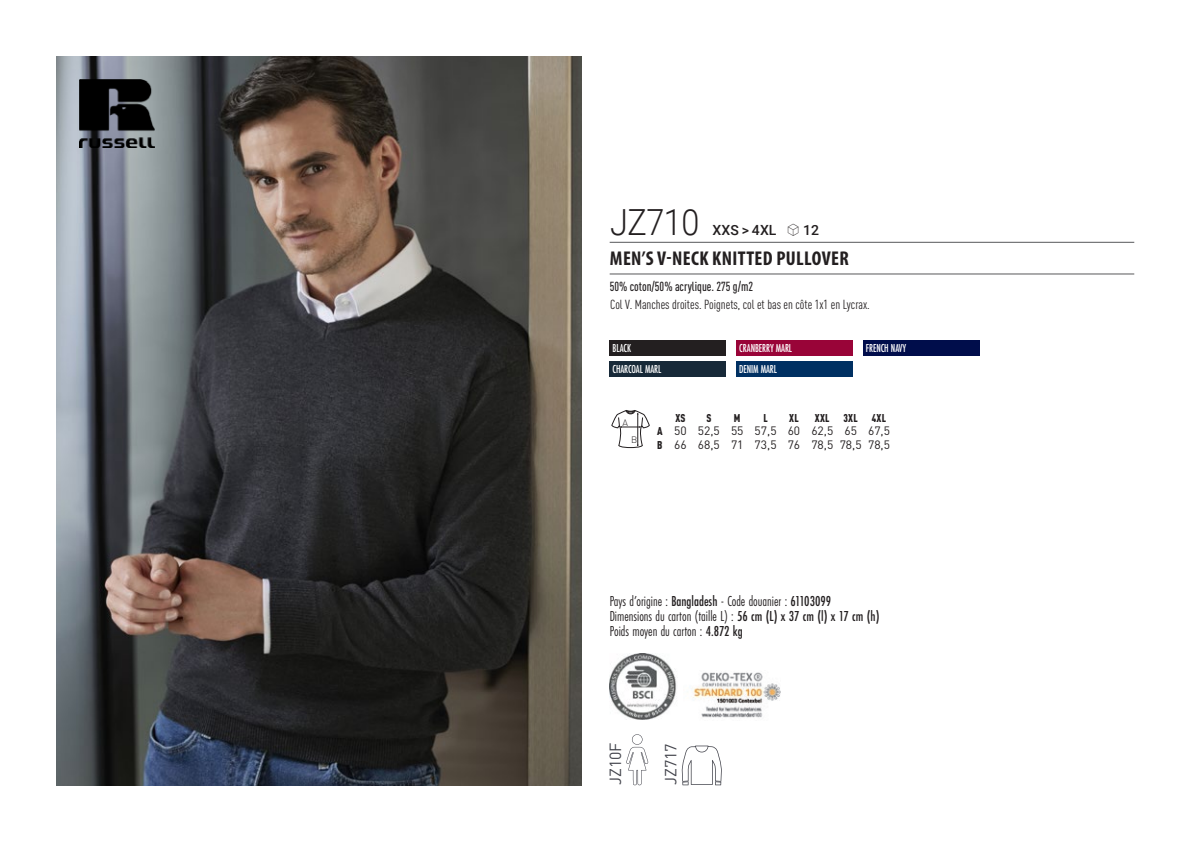
<style>
.page{position:relative;width:1191px;height:842px;background:#fff}
.page>*{position:absolute;margin:0;border:0;box-sizing:border-box;transform-origin:0 0}
.t1{font:300 36px "Roboto";letter-spacing:-.015em;color:#231f20;scale:.9 1}
.t2{font:700 condensed 20px "Myriad Pro";letter-spacing:.02em;color:#231f20}
.t3{font:16px "DIN Pro";color:#43444c}
.t4{font:15px "Futura PT Cond";color:#231f20;scale:.95 1}
.t5{font:500 14px "Roboto";letter-spacing:.005em;color:#231f20}
.t6{font:condensed 13px "DIN Pro";color:#231f20}
.grammage_2020{font:500 condensed 13px "DIN Pro";color:#231f20;scale:.95 1}
._88_tailles_tab_maig{font:12px/13.6px "DIN Pro";color:#231f20}
.Coloris_nuancier_bla{font:500 12px "Futura PT Cond";letter-spacing:-.01em;color:#fff;scale:.9 1}
._88_tailles_tab_maig-2{font:900 condensed 11.2px "DIN Pro";letter-spacing:.02em;color:#231f20;scale:.95 1}
.t7{font:300 9.2px "DIN";color:#231f20}
.s1{font-family:"Linotype Shapeshifter";font-weight:400;font-size:16px}
.s2{font-weight:900;font-stretch:condensed;font-size:11.2px}
.s3{font-weight:500}
</style>
<div class="page">
<img style="left:57px;top:57px;width:524px;height:728px">
<img style="left:79px;top:79px;width:75px;height:68px">
<div style="left:609px;top:340px;width:117px;height:16px;background:#231f20"></div>
<div style="left:609px;top:362px;width:117px;height:15px;background:#172938"></div>
<div style="left:736px;top:340px;width:116px;height:16px;background:#990438"></div>
<div style="left:736px;top:362px;width:116px;height:15px;background:#003062"></div>
<div style="left:863px;top:340px;width:116px;height:16px;background:#000d4b"></div>
<svg style="left:626px;top:734px;width:22px;height:51px"></svg>
<svg style="left:682px;top:746px;width:40px;height:39px"></svg>
<svg style="left:611px;top:410px;width:38px;height:38px"></svg>
<img style="left:609px;top:654px;width:68px;height:66px">
<img style="left:693px;top:672px;width:87px;height:46px">
<hr style="left:609px;top:242px;width:525px;height:1px;background:#57585a">
<hr style="left:609px;top:274px;width:525px;height:1px;background:#57585a">
<p class="t1" style="left:610px;top:197px;width:100px">JZ710</p>
<p class="t5" style="left:712px;top:220px;width:108px">XXS &gt; 4XL <span class="s1">S</span> 12</p>
<p class="t2" style="left:610px;top:246px;width:240px">MEN’S V-NECK KNITTED PULLOVER</p>
<p class="grammage_2020" style="left:609px;top:277px;width:152px">50% coton/50% acrylique. 275 g/m2</p>
<p class="t6" style="left:610px;top:295px;width:261px">Col V. Manches droites. Poignets, col et bas en côte 1x1 en Lycrax.</p>
<p class="Coloris_nuancier_bla" style="left:612px;top:341px;width:22px">BLACK</p>
<p class="Coloris_nuancier_bla" style="left:612px;top:362px;width:56px">CHARCOAL MARL</p>
<p class="Coloris_nuancier_bla" style="left:739px;top:341px;width:60px">CRANBERRY MARL</p>
<p class="Coloris_nuancier_bla" style="left:739px;top:362px;width:44px">DENIM MARL</p>
<p class="Coloris_nuancier_bla" style="left:866px;top:341px;width:46px">FRENCH NAVY</p>
<p class="t7" style="left:622px;top:417px;width:7px">A</p>
<p class="t7" style="left:631px;top:434px;width:8px">B</p>
<p class="_88_tailles_tab_maig-2" style="left:675px;top:409px;width:12px">XS</p>
<p class="_88_tailles_tab_maig-2" style="left:706px;top:409px;width:7px">S</p>
<p class="_88_tailles_tab_maig-2" style="left:734px;top:409px;width:8px">M</p>
<p class="_88_tailles_tab_maig-2" style="left:763px;top:409px;width:6px">L</p>
<p class="_88_tailles_tab_maig-2" style="left:789px;top:409px;width:12px">XL</p>
<p class="_88_tailles_tab_maig-2" style="left:815px;top:409px;width:46px">XXL 3XL</p>
<p class="_88_tailles_tab_maig-2" style="left:872px;top:409px;width:16px">4XL</p>
<p class="_88_tailles_tab_maig" style="left:657px;top:423px;width:234px"><span class="s2">A</span> 50 52,5 55 57,5 60 62,5 65 67,5<br><span class="s2">B</span> 66 68,5 71 73,5 76 78,5 78,5 78,5</p>
<p class="t4" style="left:609px;top:592px;width:235px">Pays d’origine : <span class="s3">Bangladesh</span> - Code douanier : <span class="s3">61103099</span></p>
<p class="t4" style="left:609px;top:607px;width:285px">Dimensions du carton (taille L) : <span class="s3">56 cm (L) x 37 cm (l) x 17 cm (h)</span></p>
<p class="t4" style="left:609px;top:622px;width:142px">Poids moyen du carton : <span class="s3">4.872 kg</span></p>
<p class="t3" style="left:602px;top:785px;width:44px;rotate:-90deg">JZ10F</p>
<p class="t3" style="left:658px;top:785px;width:43px;rotate:-90deg">JZ717</p>
</div>
